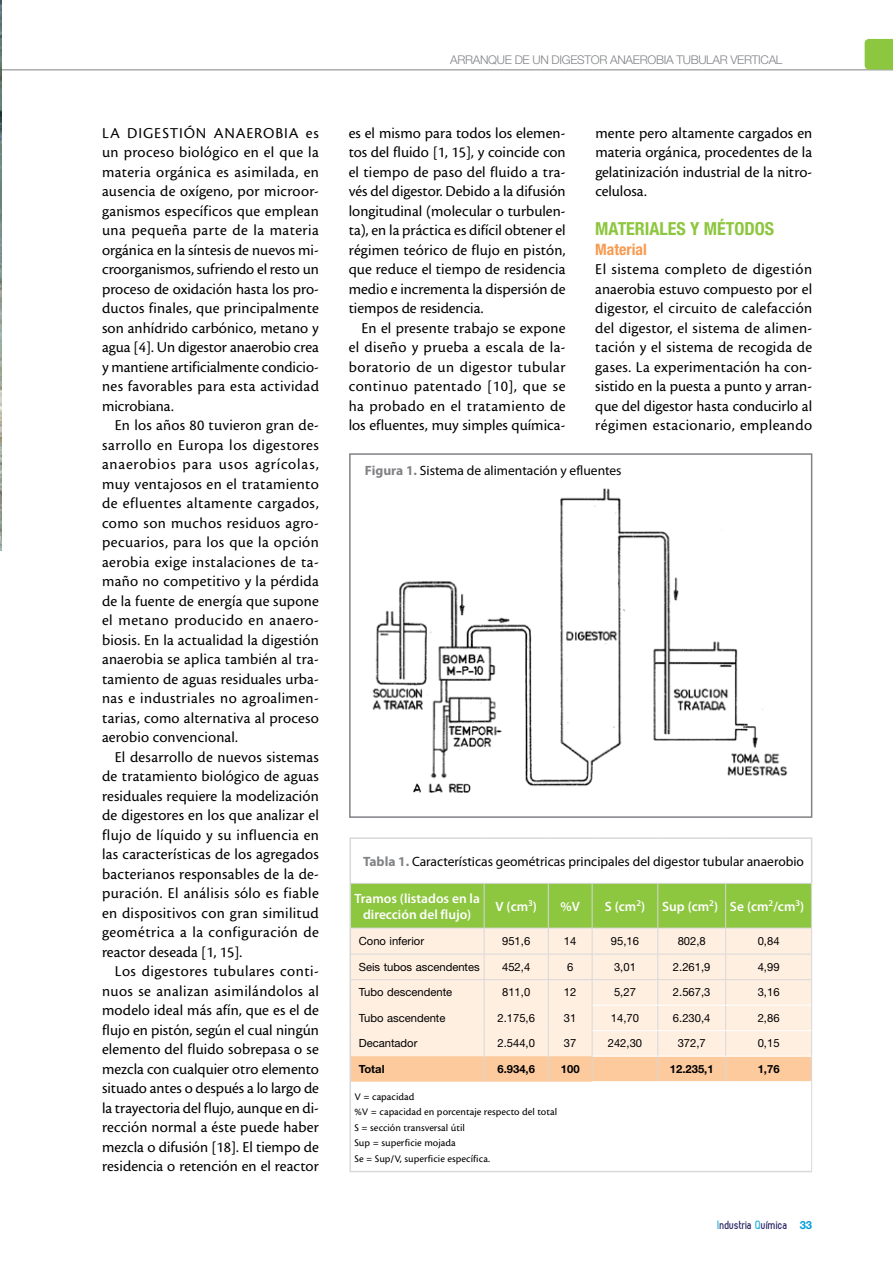
<style>
.page{position:relative;width:893px;height:1263px;background:#fff}
.page>*{position:absolute;margin:0;border:0;box-sizing:border-box;transform-origin:0 0}
.t1{font:700 condensed 18px "Helvetica Neue LT Std";color:#8dc63f}
.t2{font:15.75px/19.5px "Cronos MM 408 10";letter-spacing:.005em;color:#000;text-align:justify}
.t3{font:700 condensed 15.75px "Helvetica Neue LT Std";color:#f89a4f}
.t4{font:13.5px "Myriad Pro";color:#000}
.t5{font:600 13.5px/16.2px "Myriad Pro";color:#fff;text-align:center}
.t6{font:300 12px "Helvetica Neue LT Std";letter-spacing:-.025em;color:#808285}
.t7{font:700 12px "Zag";color:#282460}
.t8{font:11.25px "Helvetica Neue LT Std";color:#000}
.t9{font:700 11.25px "Helvetica Neue LT Std";color:#000}
.t10{font:10.5px/15.5px "Cronos MM 408 7";letter-spacing:.015em;color:#000}
.s1{font-weight:700;color:#808285}
.s2{color:#1bace0}
.s3{font-family:"Helvetica Neue LT Std";font-size:11.25px;color:#009ddc}
</style>
<div class="page">
<hr style="left:0;top:70px;width:893px;height:1px;background:#808285">
<svg style="left:865px;top:39px;width:28px;height:31px"></svg>
<img style="left:0;top:0;width:1px;height:551px">
<img style="left:372px;top:488px;width:416px;height:304px">
<div style="left:349px;top:453px;width:463px;height:365px;border:2px solid #808285"></div>
<hr style="left:811px;top:839px;width:1px;height:44px;background:#d7d8da">
<hr style="left:349px;top:837px;width:135px;height:2px;background:#d7d8da">
<hr style="left:349px;top:839px;width:2px;height:44px;background:#d7d8da">
<hr style="left:484px;top:837px;width:64px;height:2px;background:#d7d8da">
<hr style="left:548px;top:837px;width:44px;height:2px;background:#d7d8da">
<hr style="left:592px;top:837px;width:66px;height:2px;background:#d7d8da">
<hr style="left:658px;top:837px;width:68px;height:2px;background:#d7d8da">
<hr style="left:726px;top:837px;width:86px;height:2px;background:#d7d8da">
<hr style="left:349px;top:883px;width:2px;height:45px;background:#d7d8da">
<hr style="left:349px;top:928px;width:2px;height:26px;background:#d7d8da">
<hr style="left:349px;top:954px;width:2px;height:26px;background:#d7d8da">
<hr style="left:349px;top:980px;width:2px;height:25px;background:#d7d8da">
<hr style="left:349px;top:1005px;width:2px;height:26px;background:#d7d8da">
<hr style="left:349px;top:1031px;width:2px;height:25px;background:#d7d8da">
<hr style="left:349px;top:1056px;width:2px;height:26px;background:#d7d8da">
<hr style="left:349px;top:1082px;width:2px;height:89px;background:#d7d8da">
<hr style="left:349px;top:1171px;width:135px;height:1px;background:#d7d8da">
<hr style="left:484px;top:1171px;width:64px;height:1px;background:#d7d8da">
<hr style="left:548px;top:1171px;width:44px;height:1px;background:#d7d8da">
<hr style="left:592px;top:1171px;width:66px;height:1px;background:#d7d8da">
<hr style="left:658px;top:1171px;width:68px;height:1px;background:#d7d8da">
<hr style="left:726px;top:1171px;width:86px;height:1px;background:#d7d8da">
<svg style="left:350px;top:883px;width:462px;height:199px;background:#e3dfb8"></svg>
<hr style="left:726px;top:1056px;width:85px;height:1px;background:#fff">
<hr style="left:592px;top:1081px;width:66px;height:1px;background:#fff">
<hr style="left:658px;top:1081px;width:68px;height:1px;background:#fff">
<hr style="left:811px;top:1082px;width:1px;height:89px;background:#d7d8da">
<hr style="left:726px;top:1081px;width:85px;height:1px;background:#fff">
<p class="t2" style="left:102px;top:124px;width:218px">La digestión anaerobia es un proceso biológico en el que la materia orgánica es asimilada, en ausencia de oxígeno, por microor&shy;ganismos específicos que emplean una pequeña parte de la materia orgánica en la síntesis de nuevos mi&shy;croorganismos, sufriendo el resto un proceso de oxidación hasta los pro&shy;ductos finales, que principalmente son anhídrido carbónico, metano y agua [4]. Un digestor anaerobio crea y mantiene artificialmente condicio&shy;nes favorables para esta actividad microbiana.</p>
<p class="t2" style="left:102px;top:416px;width:218px;text-indent:13px">En los años 80 tuvieron gran de&shy;sarrollo en Europa los digestores anaerobios para usos agrícolas, muy ventajosos en el tratamiento de efluentes altamente cargados, como son muchos residuos agro&shy;pecuarios, para los que la opción aerobia exige instalaciones de ta&shy;maño no competitivo y la pérdida de la fuente de energía que supone el metano producido en anaero&shy;biosis. En la actualidad la digestión anaerobia se aplica también al tra&shy;tamiento de aguas residuales urba&shy;nas e industriales no agroalimen&shy;tarias, como alternativa al proceso aerobio convencional.</p>
<p class="t2" style="left:102px;top:748px;width:218px;text-indent:13px">El desarrollo de nuevos sistemas de tratamiento biológico de aguas residuales requiere la modelización de digestores en los que analizar el flujo de líquido y su influencia en las características de los agregados bacterianos responsables de la de&shy;puración. El análisis sólo es fiable en dispositivos con gran similitud geométrica a la configuración de reactor deseada [1, 15].</p>
<p class="t2" style="left:102px;top:962px;width:218px;text-indent:13px">Los digestores tubulares conti&shy;nuos se analizan asimilándolos al modelo ideal más afín, que es el de flujo en pistón, según el cual ningún elemento del fluido sobrepasa o se mezcla con cualquier otro elemento situado antes o después a lo largo de la trayectoria del flujo, aunque en di&shy;rección normal a éste puede haber mezcla o difusión [18]. El tiempo de residencia o retención en el reactor</p>
<p class="t6" style="left:450px;top:52px;width:329px">ARRANQUE DE UN DIGESTOR ANAEROBIA TUBULAR VERTICAL</p>
<p class="t2" style="left:595px;top:123px;width:218px">mente pero altamente cargados en materia orgánica, procedentes de la gelatinización industrial de la nitro&shy;celulosa.</p>
<p class="t1" style="left:595px;top:218px;width:180px">MATERIALES Y MÉTODOS</p>
<p class="t3" style="left:595px;top:240px;width:53px">MATERIAL</p>
<p class="t2" style="left:595px;top:260px;width:218px">El sistema completo de digestión anaerobia estuvo compuesto por el digestor, el circuito de calefacción del digestor, el sistema de alimen&shy;tación y el sistema de recogida de gases. La experimentación ha con&shy;sistido en la puesta a punto y arran&shy;que del digestor hasta conducirlo al régimen estacionario, empleando</p>
<p class="t4" style="left:365px;top:462px;width:258px"><span class="s1">Figura 1.</span> Sistema de alimentación y efluentes</p>
<p class="t2" style="left:349px;top:123px;width:218px">es el mismo para todos los elemen&shy;tos del fluido [1, 15], y coincide con el tiempo de paso del fluido a tra&shy;vés del digestor. Debido a la difusión longitudinal (molecular o turbulen&shy;ta), en la práctica es difícil obtener el régimen teórico de flujo en pistón, que reduce el tiempo de residencia medio e incrementa la dispersión de tiempos de residencia.</p>
<p class="t2" style="left:349px;top:318px;width:218px;text-indent:13px">En el presente trabajo se expone el diseño y prueba a escala de la&shy;boratorio de un digestor tubular continuo patentado [10], que se ha probado en el tratamiento de los efluentes, muy simples química-</p>
<p class="t4" style="left:363px;top:853px;width:442px"><span class="s1">Tabla 1.</span> Características geométricas principales del digestor tubular anaerobio</p>
<p class="t5" style="left:354px;top:890px;width:127px">Tramos (listados en la dirección del flujo)</p>
<p class="t5" style="left:495px;top:898px;width:43px">V (cm<sup>3</sup>)</p>
<p class="t5" style="left:560px;top:898px;width:21px">%V</p>
<p class="t5" style="left:605px;top:898px;width:201px">S (cm<sup>2</sup>) Sup (cm<sup>2</sup>) Se (cm<sup>2</sup>/cm<sup>3</sup>)</p>
<p class="t8" style="left:359px;top:934px;width:67px">Cono inferior</p>
<p class="t8" style="left:502px;top:934px;width:30px">951,6</p>
<p class="t8" style="left:564px;top:934px;width:14px">14</p>
<p class="t8" style="left:611px;top:934px;width:30px">95,16</p>
<p class="t8" style="left:678px;top:934px;width:30px">802,8</p>
<p class="t8" style="left:758px;top:934px;width:23px">0,84</p>
<p class="t8" style="left:359px;top:960px;width:123px">Seis tubos ascendentes</p>
<p class="t8" style="left:502px;top:960px;width:30px">452,4</p>
<p class="t8" style="left:567px;top:960px;width:8px">6</p>
<p class="t8" style="left:614px;top:960px;width:23px">3,01</p>
<p class="t8" style="left:673px;top:960px;width:39px">2.261,9</p>
<p class="t8" style="left:758px;top:960px;width:23px">4,99</p>
<p class="t8" style="left:359px;top:986px;width:95px">Tubo descendente</p>
<p class="t8" style="left:502px;top:986px;width:30px">811,0</p>
<p class="t8" style="left:564px;top:986px;width:14px">12</p>
<p class="t8" style="left:614px;top:986px;width:23px">5,27</p>
<p class="t8" style="left:673px;top:986px;width:39px">2.567,3</p>
<p class="t8" style="left:758px;top:986px;width:23px">3,16</p>
<p class="t8" style="left:359px;top:1011px;width:88px">Tubo ascendente</p>
<p class="t8" style="left:497px;top:1011px;width:39px">2.175,6</p>
<p class="t8" style="left:564px;top:1011px;width:14px">31</p>
<p class="t8" style="left:611px;top:1011px;width:30px">14,70</p>
<p class="t8" style="left:673px;top:1011px;width:39px">6.230,4</p>
<p class="t8" style="left:758px;top:1011px;width:23px">2,86</p>
<p class="t8" style="left:359px;top:1037px;width:60px">Decantador</p>
<p class="t8" style="left:497px;top:1037px;width:39px">2.544,0</p>
<p class="t8" style="left:564px;top:1037px;width:14px">37</p>
<p class="t8" style="left:608px;top:1037px;width:36px">242,30</p>
<p class="t8" style="left:678px;top:1037px;width:30px">372,7</p>
<p class="t8" style="left:758px;top:1037px;width:23px">0,15</p>
<p class="t9" style="left:359px;top:1062px;width:27px">Total</p>
<p class="t9" style="left:497px;top:1062px;width:39px">6.934,6</p>
<p class="t9" style="left:561px;top:1062px;width:20px">100</p>
<p class="t9" style="left:670px;top:1062px;width:45px">12.235,1</p>
<p class="t9" style="left:758px;top:1062px;width:23px">1,76</p>
<p class="t10" style="left:354px;top:1089px;width:204px">V = capacidad<br>%V = capacidad en porcentaje respecto del total<br>S = sección transversal útil<br>Sup = superficie mojada<br>Se = Sup/V, superficie específica.</p>
<p class="t7" style="left:717px;top:1219px;width:96px"><span class="s2">I</span>ndustria <span class="s2">Q</span>uímica <span class="s3">33</span></p>
</div>
